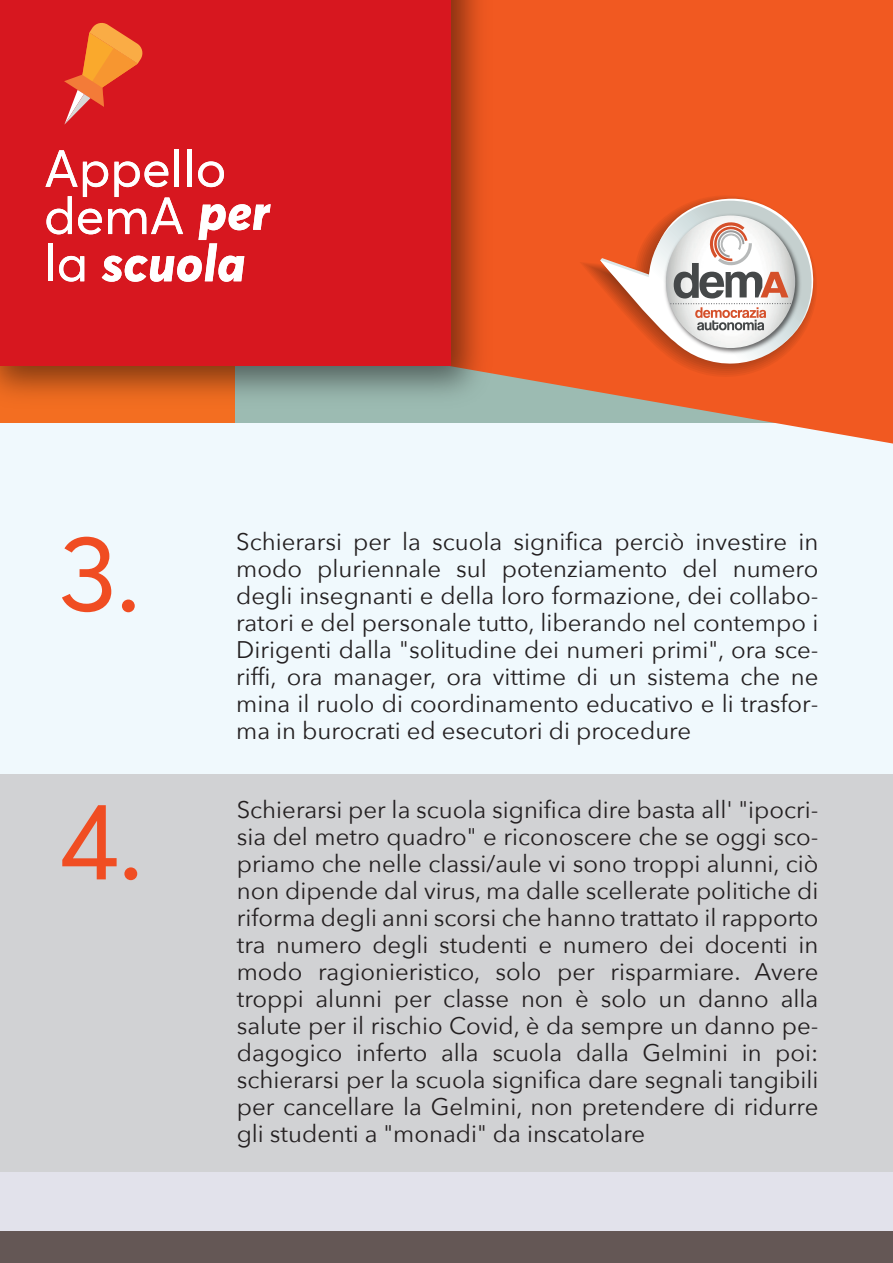
<style>
.page{position:relative;width:893px;height:1263px;background:#fff}
.page>*{position:absolute;margin:0;border:0;box-sizing:border-box;transform-origin:0 0}
.t1{font:108px "Averta Demo PE Cutted Demo";color:#f04d22}
.t2{font:51.45px/47.2px "Averta Demo PE Cutted Demo";color:#fff}
.t3{font:800 51.45px "Averta Demo PE";color:#fff}
.t4{font:24px/27px "Avenir Next";color:#231f20;text-align:justify}
.s1{font-family:"Averta Demo PE";font-weight:800}
.s2{font-family:"Averta Demo PE Cutted Demo";font-weight:400}
</style>
<div class="page">
<div style="left:449px;top:0;width:444px;height:366px;background:#f15921"></div>
<div style="left:0;top:416px;width:893px;height:359px;background:#f0f9fd"></div>
<div style="left:0;top:1114px;width:893px;height:149px;background:#e2e2eb"></div>
<div style="left:0;top:1231px;width:893px;height:32px;background:#645755"></div>
<div style="left:0;top:774px;width:893px;height:397px;background:#d1d2d4"></div>
<div style="left:0;top:366px;width:250px;height:57px;background:#f36e21"></div>
<div style="left:235px;top:365px;width:609px;height:58px;background:#9cbbb2"></div>
<img style="left:0;top:0;width:480px;height:397px">
<div style="left:0;top:0;width:450px;height:366px;background:#d7171f"></div>
<svg style="left:64px;top:23px;width:79px;height:102px"></svg>
<svg style="left:439px;top:194px;width:454px;height:250px"></svg>
<h2 class="t2" style="left:44px;top:145px;width:227px">Appello demA <span class="s1">per</span></h2>
<h2 class="t3" style="left:44px;top:232px;width:203px"><span class="s2">la</span> scuola</h2>
<h1 class="t1" style="left:59px;top:509px;width:83px">3.</h1>
<h1 class="t1" style="left:59px;top:777px;width:86px">4.</h1>
<p class="t4" style="left:236px;top:527px;width:584px">Schierarsi per la scuola significa perciò investire in modo pluriennale sul potenziamento del numero degli insegnanti e della loro formazione, dei collabo&shy;ratori e del personale tutto, liberando nel contempo i Dirigenti dalla "solitudine dei numeri primi", ora sce&shy;riffi, ora manager, ora vittime di un sistema che ne mina il ruolo di coordinamento educativo e li trasfor&shy;ma in burocrati ed esecutori di procedure</p>
<p class="t4" style="left:237px;top:795px;width:583px">Schierarsi per la scuola significa dire basta all' "ipocri&shy;sia del metro quadro" e riconoscere che se oggi sco&shy;priamo che nelle classi/aule vi sono troppi alunni, ciò non dipende dal virus, ma dalle scellerate politiche di riforma degli anni scorsi che hanno trattato il rapporto tra numero degli studenti e numero dei docenti in modo ragionieristico, solo per risparmiare. Avere troppi alunni per classe non è solo un danno alla salute per il rischio Covid, è da sempre un danno pe&shy;dagogico inferto alla scuola dalla Gelmini in poi: schierarsi per la scuola significa dare segnali tangibili per cancellare la Gelmini, non pretendere di ridurre gli studenti a "monadi" da inscatolare</p>
</div>
